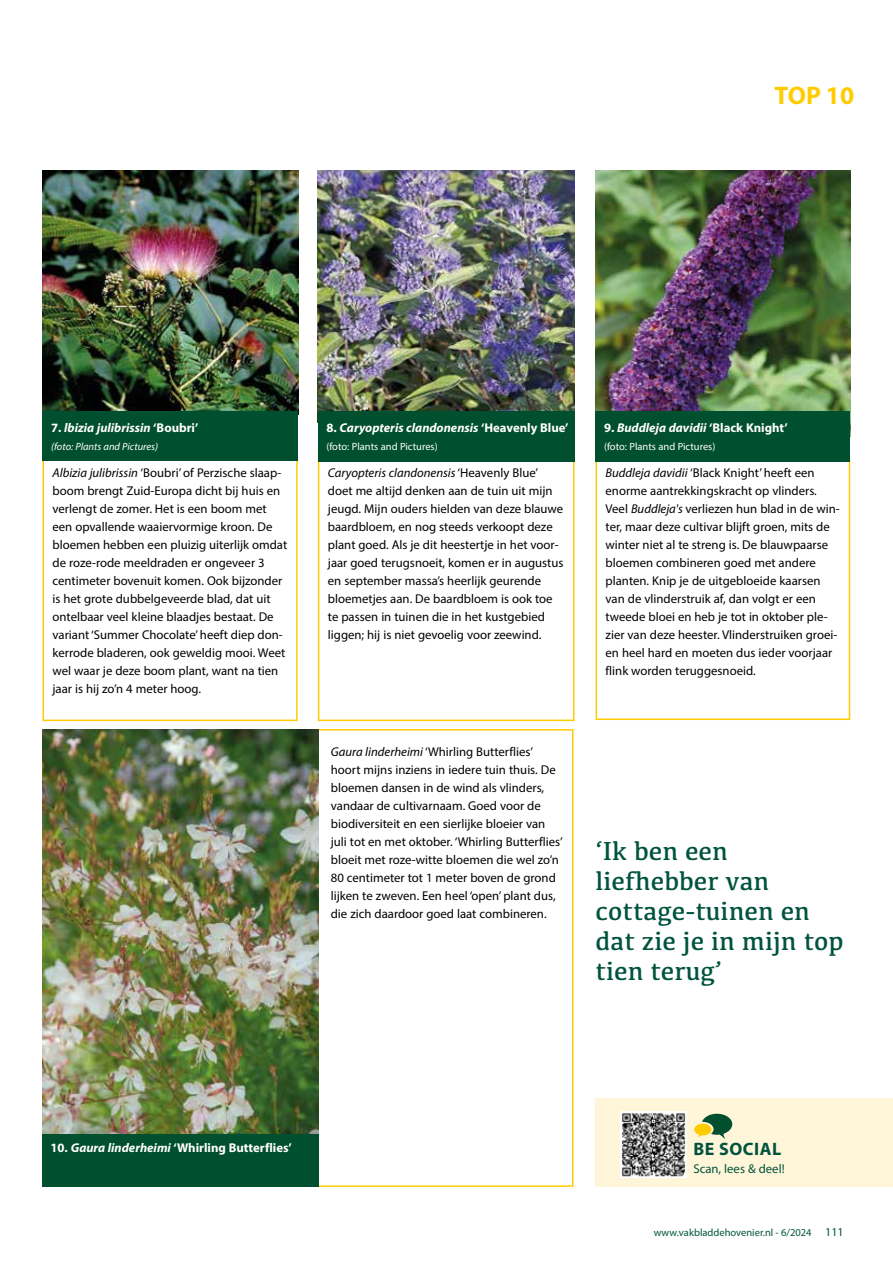
<style>
.page{position:relative;width:893px;height:1263px;background:#fff}
.page>*{position:absolute;margin:0;border:0;box-sizing:border-box;transform-origin:0 0}
.t1{font:27px/30px "Kefa";color:#00533d}
.t2{font:700 25.5px "Myriad Pro";color:#fc0}
.t3{font:700 18px "Myriad Pro";letter-spacing:.03em;color:#00533d}
.t4{font:12.75px/18px "Myriad Pro";color:#000}
.t5{font:700 12.75px "Myriad Pro";color:#fff}
.t6{font:italic 700 12.75px "Myriad Pro";color:#fff}
.t7{font:12.75px "Myriad Pro";color:#00533d}
.t8{font:10.5px "Myriad Pro";color:#fff}
.t9{font:10.5px "Myriad Pro";color:#00533d}
.t10{font:italic 10.5px "Myriad Pro";color:#fff}
.s1{font-style:normal}
.s2{font-style:italic}
.s3{font-size:12px}
</style>
<div class="page">
<div style="left:595px;top:1098px;width:298px;height:89px;background:#fff5d8"></div>
<img style="left:621px;top:1111px;width:65px;height:66px">
<svg style="left:694px;top:1114px;width:38px;height:25px"></svg>
<div style="left:596px;top:457px;width:254px;height:263px;border:2px solid #fc0"></div>
<div style="left:43px;top:447px;width:255px;height:274px;border:2px solid #fc0"></div>
<div style="left:308px;top:729px;width:265px;height:458px;border:2px solid #fc0"></div>
<div style="left:318px;top:448px;width:256px;height:273px;border:2px solid #fc0"></div>
<img style="left:596px;top:170px;width:254px;height:241px">
<img style="left:43px;top:170px;width:255px;height:241px">
<img style="left:42px;top:729px;width:277px;height:405px">
<img style="left:318px;top:170px;width:256px;height:241px">
<div style="left:596px;top:411px;width:254px;height:51px;background:#004f2e"></div>
<div style="left:43px;top:411px;width:255px;height:49px;background:#004f2e"></div>
<div style="left:42px;top:1134px;width:277px;height:52px;background:#004f2e"></div>
<div style="left:318px;top:411px;width:256px;height:51px;background:#004f2e"></div>
<h2 class="t2" style="left:774px;top:79px;width:81px">TOP 10</h2>
<p class="t6" style="left:51px;top:419px;width:149px"><span class="s1">7.</span> lbizia julibrissin <span class="s1">‘Boubri’</span></p>
<p class="t10" style="left:51px;top:440px;width:109px">(foto: Plants and Pictures)</p>
<p class="t4" style="left:53px;top:464px;width:236px"><span class="s2">Albizia julibrissin</span> ‘Boubri’ of Perzische slaap&shy;boom brengt Zuid-Europa dicht bij huis en verlengt de zomer. Het is een boom met een opvallende waaiervormige kroon. De bloemen hebben een pluizig uiterlijk omdat de roze-rode meeldraden er ongeveer 3 centimeter bovenuit komen. Ook bijzonder is het grote dubbelgeveerde blad, dat uit ontelbaar veel kleine blaadjes bestaat. De variant ‘Summer Chocolate’ heeft diep don&shy;kerrode bladeren, ook geweldig mooi. Weet wel waar je deze boom plant, want na tien jaar is hij zo’n 4 meter hoog.</p>
<p class="t6" style="left:326px;top:419px;width:244px"><span class="s1">8.</span> Caryopteris clandonensis <span class="s1">‘Heavenly Blue’</span></p>
<p class="t8" style="left:326px;top:440px;width:113px">(foto: Plants and Pictures)</p>
<p class="t4" style="left:328px;top:464px;width:237px"><span class="s2">Caryopteris clandonensis</span> ‘Heavenly Blue’ doet me altijd denken aan de tuin uit mijn jeugd. Mijn ouders hielden van deze blauwe baardbloem, en nog steeds verkoopt deze plant goed. Als je dit heestertje in het voor&shy;jaar goed terugsnoeit, komen er in augustus en september massa’s heerlijk geurende bloemetjes aan. De baardbloem is ook toe te passen in tuinen die in het kustgebied liggen; hij is niet gevoelig voor zeewind.</p>
<p class="t4" style="left:331px;top:743px;width:233px"><span class="s2">Gaura linderheimi</span> ‘Whirling Butterflies’ hoort mijns inziens in iedere tuin thuis. De bloemen dansen in de wind als vlinders, vandaar de cultivarnaam. Goed voor de biodiversiteit en een sierlijke bloeier van juli tot en met oktober. ‘Whirling Butterflies’ bloeit met roze-witte bloemen die wel zo’n 80 centimeter tot 1 meter boven de grond lijken te zweven. Een heel ‘open’ plant dus, die zich daardoor goed laat combineren.</p>
<p class="t5" style="left:604px;top:419px;width:185px">9. <span class="s2">Buddleja davidii</span> ‘Black Knight’</p>
<p class="t8" style="left:604px;top:440px;width:113px">(foto: Plants and Pictures)</p>
<p class="t4" style="left:606px;top:464px;width:236px"><span class="s2">Buddleja davidii</span> ‘Black Knight’ heeft een enorme aantrekkingskracht op vlinders.<br>Veel <span class="s2">Buddleja's</span> verliezen hun blad in de win&shy;ter, maar deze cultivar blijft groen, mits de winter niet al te streng is. De blauwpaarse bloemen combineren goed met andere planten. Knip je de uitgebloeide kaarsen van de vlinderstruik af, dan volgt er een tweede bloei en heb je tot in oktober ple&shy;zier van deze heester. Vlinderstruiken groei&shy;en heel hard en moeten dus ieder voorjaar flink worden teruggesnoeid.</p>
<h1 class="t1" style="left:596px;top:835px;width:250px">‘Ik ben een liefhebber van cottage-tuinen en dat zie je in mijn top tien terug’</h1>
<p class="t5" style="left:51px;top:1139px;width:243px">10. <span class="s2">Gaura linderheimi</span> ‘Whirling Butterflies’</p>
<h3 class="t3" style="left:693px;top:1137px;width:89px">BE SOCIAL</h3>
<p class="t7" style="left:693px;top:1161px;width:93px">Scan, lees &amp; deel!</p>
<p class="t9" style="left:654px;top:1226px;width:191px">www.vakbladdehovenier.nl - 6/2024 <span class="s3">111</span></p>
</div>
